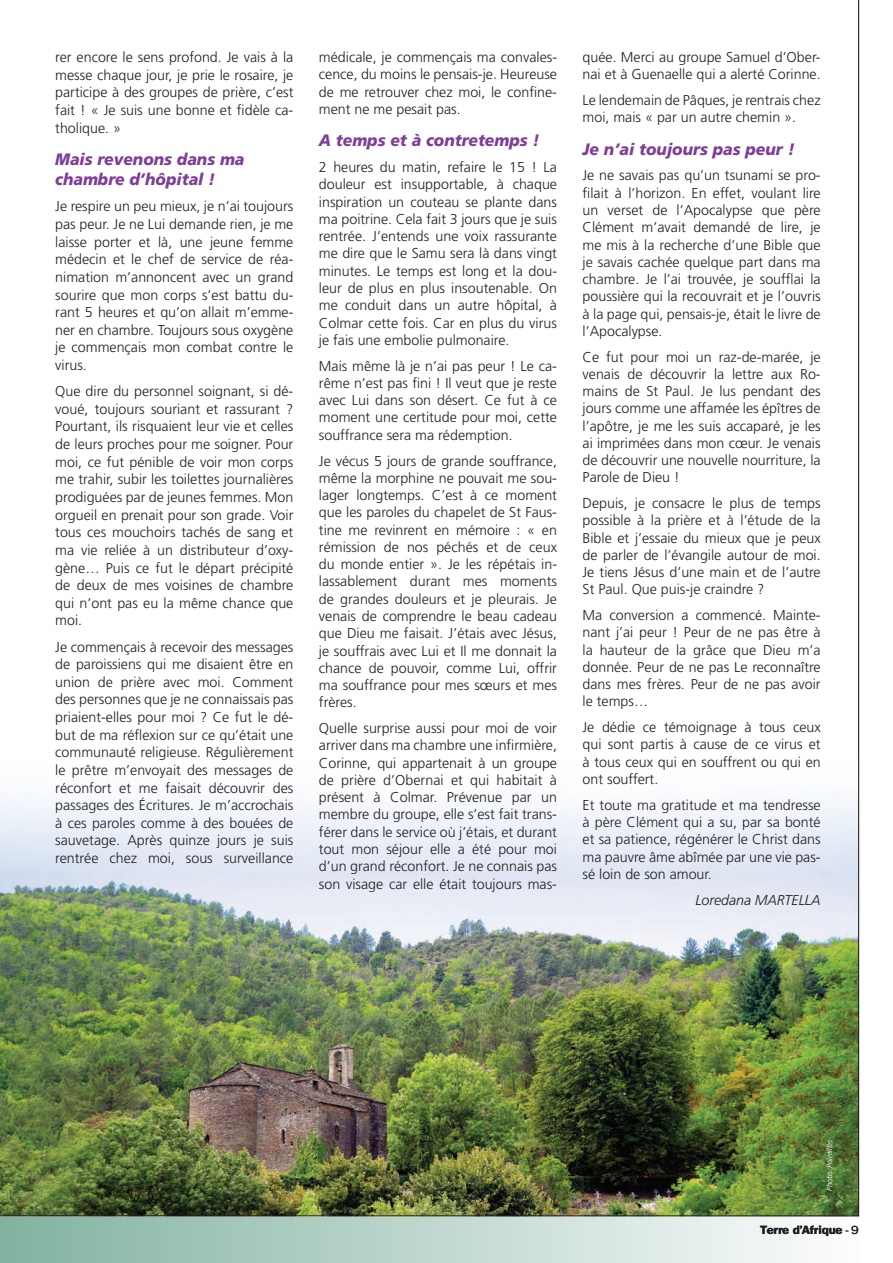
<style>
.page{position:relative;width:893px;height:1263px;background:#fff}
.page>*{position:absolute;margin:0;border:0;box-sizing:border-box;transform-origin:0 0}
.t1{font:italic 900 16.5px/20px "Frutiger";color:#7e3e98;scale:.95 1}
.t2{font:300 14.25px/17.2px "Frutiger";color:#231f20;text-align:justify}
.t3{font:italic 300 14.25px "Frutiger";letter-spacing:-.005em;color:#231f20}
.t4{font:600 12px "Franklin Gothic";letter-spacing:-.015em;color:#231f20;scale:1.1 1}
.t5{font:italic 300 7.5px "Frutiger";color:#fff}
.s1{font-weight:400}
</style>
<div class="page">
<svg style="left:0;top:1216px;width:859px;height:47px;background:#bed6cd"></svg>
<img style="left:0;top:0;width:859px;height:1216px">
<p class="t2" style="left:55px;top:48px;width:240px;line-height:17.7px">rer encore le sens profond. Je vais à la messe chaque jour, je prie le rosaire, je participe à des groupes de prière, c’est fait ! « Je suis une bonne et fidèle ca&shy;tholique. »</p>
<p class="t1" style="left:55px;top:149px;width:201px">Mais revenons dans ma chambre d’hôpital !</p>
<p class="t2" style="left:55px;top:198px;width:240px;line-height:17.7px">Je respire un peu mieux, je n’ai toujours pas peur. Je ne Lui demande rien, je me laisse porter et là, une jeune femme médecin et le chef de service de réa&shy;nimation m’annoncent avec un grand sourire que mon corps s’est battu du&shy;rant 5 heures et qu’on allait m’emme&shy;ner en chambre. Toujours sous oxygène je commençais mon combat contre le virus.</p>
<p class="t2" style="left:55px;top:382px;width:240px;line-height:17.7px">Que dire du personnel soignant, si dé&shy;voué, toujours souriant et rassurant ?<br>Pourtant, ils risquaient leur vie et celles de leurs proches pour me soigner. Pour moi, ce fut pénible de voir mon corps me trahir, subir les toilettes journalières prodiguées par de jeunes femmes. Mon orgueil en prenait pour son grade. Voir tous ces mouchoirs tachés de sang et ma vie reliée à un distributeur d’oxy&shy;gène… Puis ce fut le départ précipité de deux de mes voisines de chambre qui n’ont pas eu la même chance que moi.</p>
<p class="t2" style="left:55px;top:638px;width:240px;line-height:17.7px">Je commençais à recevoir des messages de paroissiens qui me disaient être en union de prière avec moi. Comment des personnes que je ne connaissais pas priaient-elles pour moi ? Ce fut le dé&shy;but de ma réflexion sur ce qu’était une communauté religieuse. Régulièrement le prêtre m’envoyait des messages de réconfort et me faisait découvrir des passages des Écritures. Je m’accrochais à ces paroles comme à des bouées de sauvetage. Après quinze jours je suis rentrée chez moi, sous surveillance</p>
<p class="t2" style="left:319px;top:48px;width:240px">médicale, je commençais ma convales&shy;cence, du moins le pensais-je. Heureuse de me retrouver chez moi, le confine&shy;ment ne me pesait pas.</p>
<p class="t1" style="left:319px;top:130px;width:234px">A temps et à contretemps !</p>
<p class="t2" style="left:319px;top:159px;width:240px">2 heures du matin, refaire le 15 ! La douleur est insupportable, à chaque inspiration un couteau se plante dans ma poitrine. Cela fait 3 jours que je suis rentrée. J’entends une voix rassurante me dire que le Samu sera là dans vingt minutes. Le temps est long et la dou&shy;leur de plus en plus insoutenable. On me conduit dans un autre hôpital, à Colmar cette fois. Car en plus du virus je fais une embolie pulmonaire.</p>
<p class="t2" style="left:319px;top:357px;width:240px">Mais même là je n’ai pas peur ! Le ca&shy;rême n’est pas fini ! Il veut que je reste avec Lui dans son désert. Ce fut à ce moment une certitude pour moi, cette souffrance sera ma rédemption.</p>
<p class="t2" style="left:319px;top:452px;width:240px">Je vécus 5 jours de grande souffrance, même la morphine ne pouvait me sou&shy;lager longtemps. C’est à ce moment que les paroles du chapelet de St Faus&shy;tine me revinrent en mémoire : « en rémission de nos péchés et de ceux du monde entier ». Je les répétais in&shy;lassablement durant mes moments de grandes douleurs et je pleurais. Je venais de comprendre le beau cadeau que Dieu me faisait. J’étais avec Jésus, je souffrais avec Lui et Il me donnait la chance de pouvoir, comme Lui, offrir ma souffrance pour mes sœurs et mes frères.</p>
<p class="t2" style="left:319px;top:719px;width:240px">Quelle surprise aussi pour moi de voir arriver dans ma chambre une infirmière, Corinne, qui appartenait à un groupe de prière d’Obernai et qui habitait à présent à Colmar. Prévenue par un membre du groupe, elle s’est fait trans&shy;férer dans le service où j’étais, et durant tout mon séjour elle a été pour moi d’un grand réconfort. Je ne connais pas son visage car elle était toujours mas-</p>
<p class="t2" style="left:583px;top:48px;width:240px">quée. Merci au groupe Samuel d’Ober&shy;nai et à Guenaelle qui a alerté Corinne.</p>
<p class="t2" style="left:583px;top:91px;width:240px">Le lendemain de Pâques, je rentrais chez moi, mais « par un autre chemin ».</p>
<p class="t1" style="left:583px;top:139px;width:225px">Je n’ai toujours pas peur !</p>
<p class="t2" style="left:583px;top:167px;width:240px">Je ne savais pas qu’un tsunami se pro&shy;filait à l’horizon. En effet, voulant lire un verset de l’Apocalypse que père Clément m’avait demandé de lire, je me mis à la recherche d’une Bible que je savais cachée quelque part dans ma chambre. Je l’ai trouvée, je soufflai la poussière qui la recouvrait et je l’ouvris à la page qui, pensais-je, était le livre de l’Apocalypse.</p>
<p class="t2" style="left:583px;top:348px;width:240px">Ce fut pour moi un raz-de-marée, je venais de découvrir la lettre aux Ro&shy;mains de St Paul. Je lus pendant des jours comme une affamée les épîtres de l’apôtre, je me les suis accaparé, je les ai imprimées dans mon cœur. Je venais de découvrir une nouvelle nourriture, la Parole de Dieu !</p>
<p class="t2" style="left:583px;top:494px;width:240px">Depuis, je consacre le plus de temps possible à la prière et à l’étude de la Bible et j’essaie du mieux que je peux de parler de l’évangile autour de moi.<br>Je tiens Jésus d’une main et de l’autre St Paul. Que puis-je craindre ?</p>
<p class="t2" style="left:583px;top:607px;width:240px">Ma conversion a commencé. Mainte&shy;nant j’ai peur ! Peur de ne pas être à la hauteur de la grâce que Dieu m’a donnée. Peur de ne pas Le reconnaître dans mes frères. Peur de ne pas avoir le temps…</p>
<p class="t2" style="left:583px;top:719px;width:240px">Je dédie ce témoignage à tous ceux qui sont partis à cause de ce virus et à tous ceux qui en souffrent ou qui en ont souffert.</p>
<p class="t2" style="left:583px;top:796px;width:240px">Et toute ma gratitude et ma tendresse à père Clément qui a su, par sa bonté et sa patience, régénérer le Christ dans ma pauvre âme abîmée par une vie pas&shy;sé loin de son amour.</p>
<p class="t3" style="left:695px;top:891px;width:127px">Loredana MARTELLA</p>
<p class="t5" style="left:825px;top:1191px;width:52px;rotate:-90deg">Photo. Pointillés</p>
<p class="t4" style="left:760px;top:1222px;width:91px">Terre d’Afrique <span class="s1">- 9</span></p>
</div>
